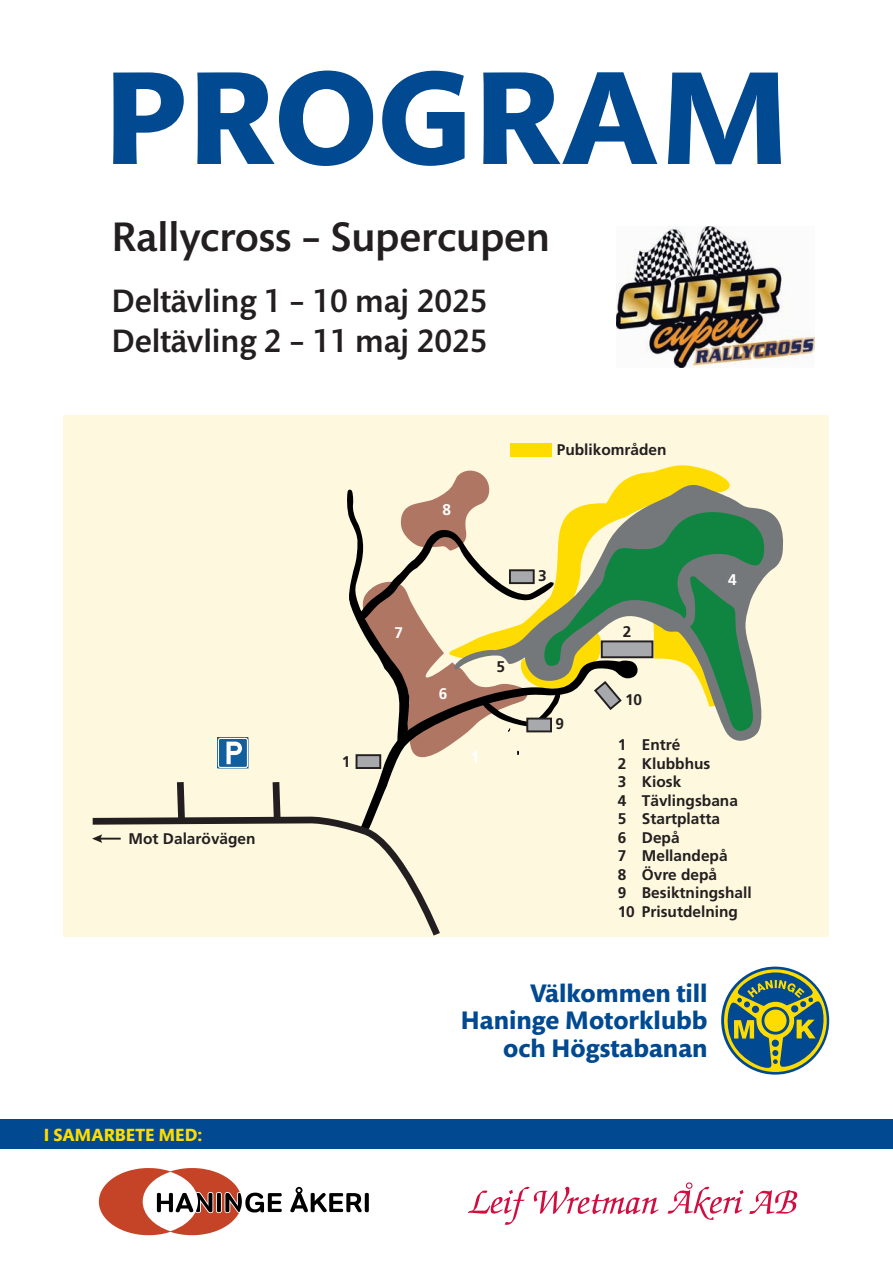
<style>
.page{position:relative;width:893px;height:1263px;background:#fff}
.page>*{position:absolute;margin:0;border:0;box-sizing:border-box;transform-origin:0 0}
.t1{font:700 135px "Mundo Sans";color:#014990;scale:1.05 1}
.t2{font:500 42px "Mundo Sans";color:#231f20}
.t3{font:500 33px/39.6px "Mundo Sans";color:#231f20}
.t4{font:700 25.95px/27.5px "Mundo Sans";color:#014990;text-align:right}
.t5{font:700 18px "Mundo Sans";color:#ffdc01}
.t6{font:700 15.45px/18.6px "Frutiger";color:#231f20}
.t7{font:700 15.45px "Frutiger";color:#fff}
</style>
<div class="page">
<svg style="left:721px;top:966px;width:108px;height:108px"></svg>
<svg style="left:723px;top:972px;width:104px;height:98px;background:#779270"></svg>
<div style="left:752px;top:1006px;width:7px;height:7px;background:#014990;border-radius:50%"></div>
<div style="left:0;top:1119px;width:893px;height:30px;background:#014990"></div>
<div style="left:64px;top:415px;width:765px;height:521px;background:#fef9de"></div>
<div style="left:510px;top:443px;width:42px;height:14px;background:#ffdc01"></div>
<svg style="left:218px;top:738px;width:30px;height:30px"></svg>
<svg style="left:92px;top:775px;width:348px;height:161px"></svg>
<div style="left:356px;top:754px;width:25px;height:15px;border:2px solid #231f20"></div>
<svg style="left:347px;top:471px;width:430px;height:295px"></svg>
<svg style="left:99px;top:1168px;width:183px;height:67px"></svg>
<svg style="left:290px;top:1187px;width:79px;height:25px"></svg>
<svg style="left:468px;top:1186px;width:190px;height:39px"></svg>
<svg style="left:667px;top:1182px;width:130px;height:38px"></svg>
<img style="left:617px;top:226px;width:197px;height:141px">
<h1 class="t1" style="left:103px;top:44px;width:656px">PROGRAM</h1>
<h2 class="t2" style="left:112px;top:215px;width:440px">Rallycross – Supercupen</h2>
<h3 class="t3" style="left:112px;top:282px;width:378px">Deltävling 1 – 10 maj 2025<br>Deltävling 2 – 11 maj 2025</h3>
<p class="t6" style="left:129px;top:829px;width:129px">Mot Dalarövägen</p>
<p class="t6" style="left:342px;top:752px;width:10px">1</p>
<p class="t7" style="left:443px;top:501px;width:10px">8</p>
<p class="t7" style="left:394px;top:624px;width:10px">7</p>
<p class="t7" style="left:439px;top:685px;width:10px">6</p>
<p class="t6" style="left:557px;top:440px;width:111px">Publikområden</p>
<p class="t6" style="left:496px;top:657px;width:10px">5</p>
<p class="t6" style="left:538px;top:566px;width:10px">3</p>
<p class="t6" style="left:555px;top:715px;width:10px">9</p>
<p class="t6" style="left:623px;top:622px;width:10px">2</p>
<p class="t6" style="left:625px;top:690px;width:19px">10</p>
<p class="t7" style="left:728px;top:571px;width:10px">4</p>
<p class="t6" style="left:618px;top:735px;width:135px">1 Entré<br>2 Klubbhus<br>3 Kiosk<br>4 Tävlingsbana<br>5 Startplatta<br>6 Depå<br>7 Mellandepå<br>8 Övre depå<br>9 Besiktningshall<br>10 Prisutdelning</p>
<p class="t5" style="left:44px;top:1125px;width:160px">I SAMARBETE MED:</p>
<h3 class="t4" style="left:461px;top:980px;width:248px">Välkommen till<br>Haninge Motorklubb och Högstabanan</h3>
</div>
